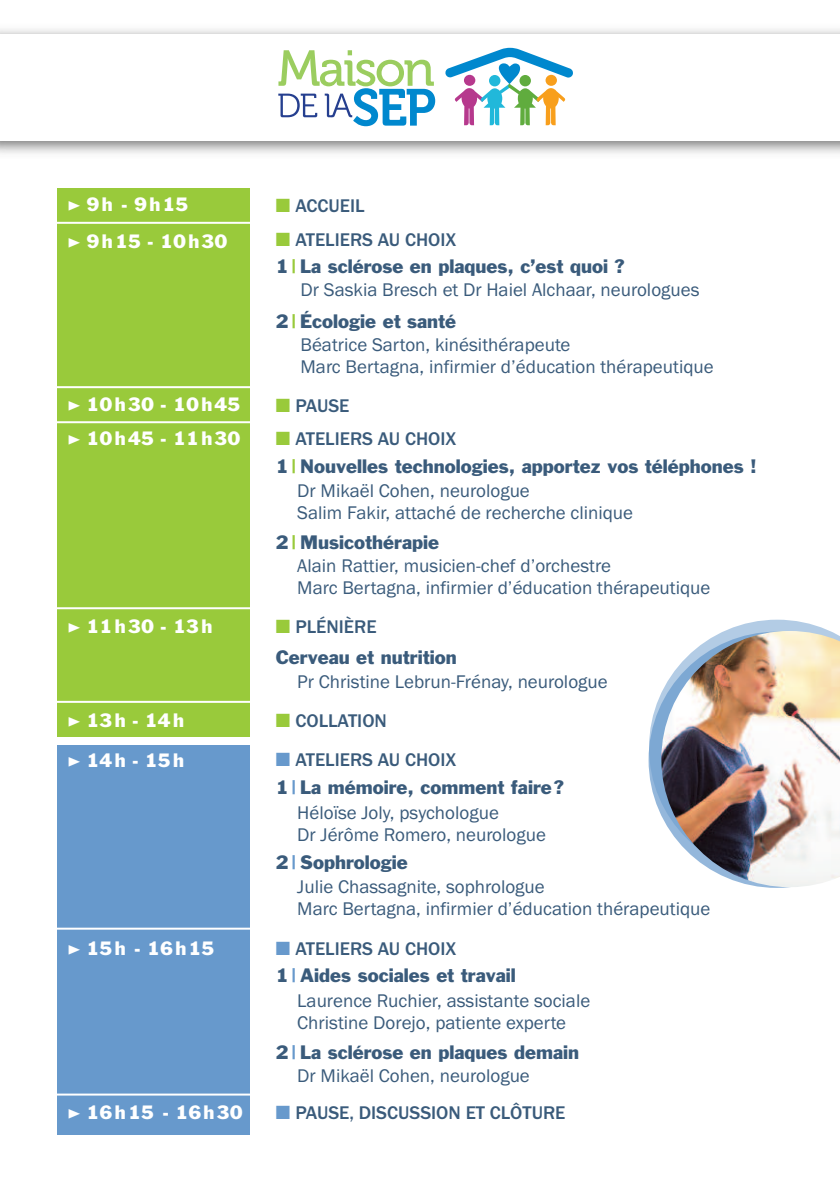
<style>
.page{position:relative;width:840px;height:1191px;background:#fff}
.page>*{position:absolute;margin:0;border:0;box-sizing:border-box;transform-origin:0 0}
.t1{font:19px/22px "Franklin Gothic";color:#3a5b7b}
.t2{font:500 19px "Franklin Gothic";color:#3a5b7b}
.t3{font:18px "Franklin Gothic";color:#3a5b7b}
.t4{font:18px/34px "Franklin Gothic";letter-spacing:.06em;color:#fff}
.t5{font:18px/37.2px "Franklin Gothic";letter-spacing:.125em;color:#fff}
.s1{font-family:"The Sans Black Caps"}
.s2{color:#99ca3b}
.s3{color:#6799cc}
</style>
<div class="page">
<div style="left:57px;top:745px;width:192px;height:389px;background:#6799cc"></div>
<div style="left:57px;top:188px;width:192px;height:549px;background:#99ca3b"></div>
<hr style="left:57px;top:222px;width:714px;height:2px;background:#fff">
<svg style="left:445px;top:48px;width:128px;height:77px"></svg>
<svg style="left:278px;top:50px;width:157px;height:76px"></svg>
<hr style="left:57px;top:421px;width:714px;height:2px;background:#fff">
<hr style="left:57px;top:386px;width:714px;height:2px;background:#fff">
<hr style="left:57px;top:607px;width:714px;height:2px;background:#fff">
<hr style="left:57px;top:927px;width:714px;height:2px;background:#fff">
<hr style="left:57px;top:1093px;width:714px;height:2px;background:#fff">
<hr style="left:57px;top:701px;width:714px;height:2px;background:#fff">
<svg style="left:648px;top:619px;width:182px;height:196px"></svg>
<img style="left:661px;top:631px;width:178px;height:256px">
<p class="t5" style="left:68px;top:187px;width:161px"><span class="s1">&gt;</span> 9h - 9h15<br><span class="s1">&gt;</span> 9h15 - 10h30</p>
<p class="t4" style="left:68px;top:389px;width:174px"><span class="s1">&gt;</span> 10h30 - 10h45 <span class="s1">&gt;</span> 10h45 - 11h30</p>
<p class="t4" style="left:68px;top:611px;width:146px"><span class="s1">&gt;</span> 11h30 - 13h</p>
<p class="t5" style="left:68px;top:703px;width:117px"><span class="s1">&gt;</span> 13h - 14h</p>
<p class="t5" style="left:68px;top:743px;width:117px"><span class="s1">&gt;</span> 14h - 15h</p>
<p class="t4" style="left:68px;top:932px;width:148px"><span class="s1">&gt;</span> 15h - 16h15</p>
<p class="t4" style="left:68px;top:1096px;width:176px"><span class="s1">&gt;</span> 16h15 - 16h30</p>
<p class="t2" style="left:275px;top:194px;width:90px"><span class="s2">■</span> ACCUEIL</p>
<p class="t2" style="left:275px;top:228px;width:182px"><span class="s2">■</span> ATELIERS AU CHOIX</p>
<p class="t3" style="left:275px;top:259px;width:350px">1 <span class="s2">|</span> La sclérose en plaques, c’est quoi ?</p>
<p class="t1" style="left:300px;top:278px;width:400px">Dr Saskia Bresch et Dr Haiel Alchaar, neurologues</p>
<p class="t3" style="left:275px;top:314px;width:182px">2 <span class="s2">|</span> Écologie et santé</p>
<p class="t1" style="left:300px;top:333px;width:414px">Béatrice Sarton, kinésithérapeute<br>Marc Bertagna, infirmier d’éducation thérapeutique</p>
<p class="t2" style="left:275px;top:394px;width:75px"><span class="s2">■</span> PAUSE</p>
<p class="t2" style="left:275px;top:427px;width:182px"><span class="s2">■</span> ATELIERS AU CHOIX</p>
<p class="t3" style="left:275px;top:459px;width:482px">1 <span class="s2">|</span> Nouvelles technologies, apportez vos téléphones !</p>
<p class="t1" style="left:297px;top:480px;width:337px">Dr Mikaël Cohen, neurologue<br>Salim Fakir, attaché de recherche clinique</p>
<p class="t3" style="left:275px;top:535px;width:165px">2 <span class="s2">|</span> Musicothérapie</p>
<p class="t1" style="left:297px;top:554px;width:414px">Alain Rattier, musicien-chef d’orchestre<br>Marc Bertagna, infirmier d’éducation thérapeutique</p>
<p class="t2" style="left:275px;top:615px;width:102px"><span class="s2">■</span> PLÉNIÈRE</p>
<p class="t3" style="left:275px;top:650px;width:182px">Cerveau et nutrition</p>
<p class="t1" style="left:297px;top:671px;width:312px">Pr Christine Lebrun-Frénay, neurologue</p>
<p class="t2" style="left:275px;top:709px;width:113px"><span class="s2">■</span> COLLATION</p>
<p class="t2" style="left:275px;top:748px;width:182px"><span class="s3">■</span> ATELIERS AU CHOIX</p>
<p class="t3" style="left:275px;top:780px;width:289px">1 <span class="s3">|</span> La mémoire, comment faire?</p>
<p class="t1" style="left:297px;top:801px;width:250px">Héloïse Joly, psychologue<br>Dr Jérôme Romero, neurologue</p>
<p class="t3" style="left:275px;top:855px;width:134px">2 <span class="s3">|</span> Sophrologie</p>
<p class="t1" style="left:297px;top:876px;width:414px">Julie Chassagnite, sophrologue<br>Marc Bertagna, infirmier d’éducation thérapeutique</p>
<p class="t2" style="left:275px;top:936px;width:182px"><span class="s3">■</span> ATELIERS AU CHOIX</p>
<p class="t3" style="left:275px;top:968px;width:241px">1 <span class="s3">|</span> Aides sociales et travail</p>
<p class="t1" style="left:297px;top:989px;width:294px">Laurence Ruchier, assistante sociale<br>Christine Dorejo, patiente experte</p>
<p class="t3" style="left:275px;top:1045px;width:305px">2 <span class="s3">|</span> La sclérose en plaques demain</p>
<p class="t1" style="left:297px;top:1064px;width:234px">Dr Mikaël Cohen, neurologue</p>
<p class="t2" style="left:275px;top:1101px;width:291px"><span class="s3">■</span> PAUSE, DISCUSSION ET CLÔTURE</p>
</div>
